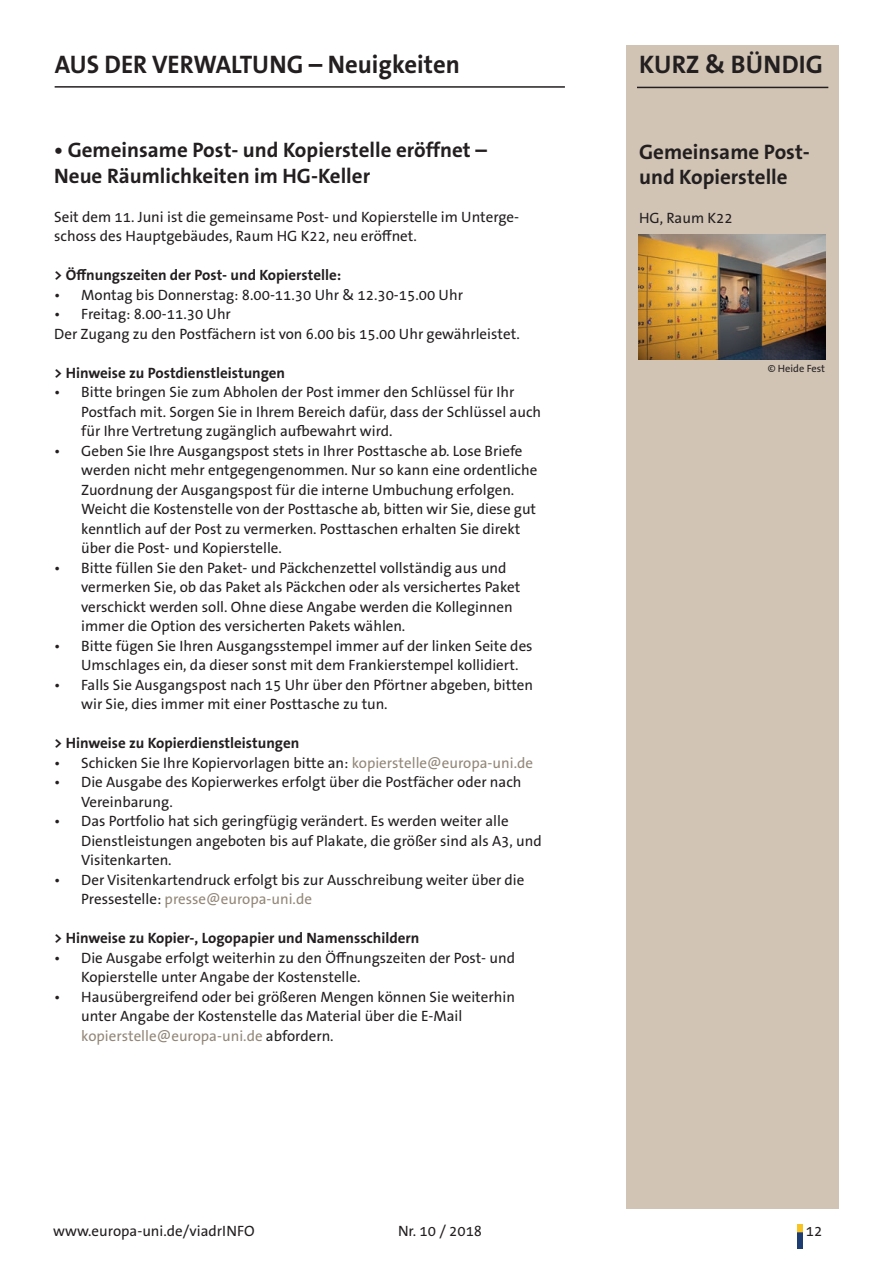
<style>
.page{position:relative;width:893px;height:1263px;background:#fff}
.page>*{position:absolute;margin:0;border:0;box-sizing:border-box;transform-origin:0 0}
.t1{font:700 25.5px "The Sans B W7";color:#231f20}
.t2{font:700 21px/25.5px "The Sans B W7";color:#231f20}
.t3{font:15px/19.5px "The Sans B W5 Plain";color:#231f20}
.t4{font:700 15px "The Sans B W7";color:#231f20}
.t5{font:10.5px "The Sans B W5 Plain";color:#231f20}
.s1{color:#938779}
</style>
<div class="page">
<img style="left:798px;top:1225px;width:5px;height:24px">
<hr style="left:55px;top:86px;width:510px;height:2px;background:#231f20">
<div style="left:626px;top:46px;width:213px;height:1163px;background:#d1c4b5"></div>
<hr style="left:637px;top:87px;width:191px;height:1px;background:#231f20">
<img style="left:638px;top:235px;width:187px;height:125px">
<h1 class="t1" style="left:55px;top:48px;width:406px">AUS DER VERWALTUNG – Neuigkeiten</h1>
<h2 class="t2" style="left:54px;top:137px;width:434px">• Gemeinsame Post- und Kopierstelle eröffnet –<br>Neue Räumlichkeiten im HG-Keller</h2>
<p class="t3" style="left:54px;top:207px;width:466px">Seit dem 11. Juni ist die gemeinsame Post- und Kopierstelle im Unterge&shy;schoss des Hauptgebäudes, Raum HG K22, neu eröffnet.</p>
<p class="t4" style="left:54px;top:265px;width:288px">&gt; Öffnungszeiten der Post- und Kopierstelle:</p>
<p class="t3" style="left:54px;top:285px;width:410px">• Montag bis Donnerstag: 8.00-11.30 Uhr &amp; 12.30-15.00 Uhr</p>
<p class="t3" style="left:54px;top:304px;width:467px">• Freitag: 8.00-11.30 Uhr<br>Der Zugang zu den Postfächern ist von 6.00 bis 15.00 Uhr gewährleistet.</p>
<p class="t4" style="left:54px;top:363px;width:232px">&gt; Hinweise zu Postdienstleistungen</p>
<p class="t3" style="left:81px;top:382px;width:461px;text-indent:-27px">• Bitte bringen Sie zum Abholen der Post immer den Schlüssel für Ihr<br>Postfach mit. Sorgen Sie in Ihrem Bereich dafür, dass der Schlüssel auch für Ihre Vertretung zugänglich aufbewahrt wird.</p>
<p class="t3" style="left:81px;top:441px;width:458px;text-indent:-27px">• Geben Sie Ihre Ausgangspost stets in Ihrer Posttasche ab. Lose Briefe werden nicht mehr entgegengenommen. Nur so kann eine ordentliche Zuordnung der Ausgangspost für die interne Umbuchung erfolgen.<br>Weicht die Kostenstelle von der Posttasche ab, bitten wir Sie, diese gut kenntlich auf der Post zu vermerken. Posttaschen erhalten Sie direkt über die Post- und Kopierstelle.</p>
<p class="t3" style="left:81px;top:558px;width:441px;text-indent:-27px">• Bitte füllen Sie den Paket- und Päckchenzettel vollständig aus und vermerken Sie, ob das Paket als Päckchen oder als versichertes Paket verschickt werden soll. Ohne diese Angabe werden die Kolleginnen immer die Option des versicherten Pakets wählen.</p>
<p class="t3" style="left:81px;top:636px;width:453px;text-indent:-27px">• Bitte fügen Sie Ihren Ausgangsstempel immer auf der linken Seite des<br>Umschlages ein, da dieser sonst mit dem Frankierstempel kollidiert.</p>
<p class="t3" style="left:81px;top:675px;width:453px;text-indent:-27px">• Falls Sie Ausgangspost nach 15 Uhr über den Pförtner abgeben, bitten wir Sie, dies immer mit einer Posttasche zu tun.</p>
<p class="t4" style="left:54px;top:733px;width:247px">&gt; Hinweise zu Kopierdienstleistungen</p>
<p class="t3" style="left:54px;top:753px;width:480px">• Schicken Sie Ihre Kopiervorlagen bitte an: <span class="s1">kopierstelle@europa-uni.de</span></p>
<p class="t3" style="left:81px;top:772px;width:442px;text-indent:-27px">• Die Ausgabe des Kopierwerkes erfolgt über die Postfächer oder nach<br>Vereinbarung.</p>
<p class="t3" style="left:81px;top:811px;width:462px;text-indent:-27px">• Das Portfolio hat sich geringfügig verändert. Es werden weiter alle<br>Dienstleistungen angeboten bis auf Plakate, die größer sind als A3, und<br>Visitenkarten.</p>
<p class="t3" style="left:81px;top:870px;width:445px;text-indent:-27px">• Der Visitenkartendruck erfolgt bis zur Ausschreibung weiter über die<br>Pressestelle: <span class="s1">presse@europa-uni.de</span></p>
<p class="t4" style="left:54px;top:928px;width:367px">&gt; Hinweise zu Kopier-, Logopapier und Namensschildern</p>
<p class="t3" style="left:81px;top:948px;width:435px;text-indent:-27px">• Die Ausgabe erfolgt weiterhin zu den Öffnungszeiten der Post- und<br>Kopierstelle unter Angabe der Kostenstelle.</p>
<p class="t3" style="left:81px;top:987px;width:435px;text-indent:-27px">• Hausübergreifend oder bei größeren Mengen können Sie weiterhin unter Angabe der Kostenstelle das Material über die E-Mail <span class="s1">kopierstelle@europa-uni.de</span> abfordern.</p>
<h1 class="t1" style="left:639px;top:48px;width:185px">KURZ &amp; BÜNDIG</h1>
<h2 class="t2" style="left:639px;top:139px;width:172px">Gemeinsame Post&shy;und Kopierstelle</h2>
<p class="t3" style="left:639px;top:209px;width:95px">HG, Raum K22</p>
<p class="t5" style="left:768px;top:362px;width:59px">© Heide Fest</p>
<p class="t3" style="left:53px;top:1221px;width:203px">www.europa-uni.de/viadrINFO</p>
<p class="t3" style="left:398px;top:1221px;width:86px">Nr. 10 / 2018</p>
<p class="t3" style="left:806px;top:1221px;width:18px">12</p>
</div>
